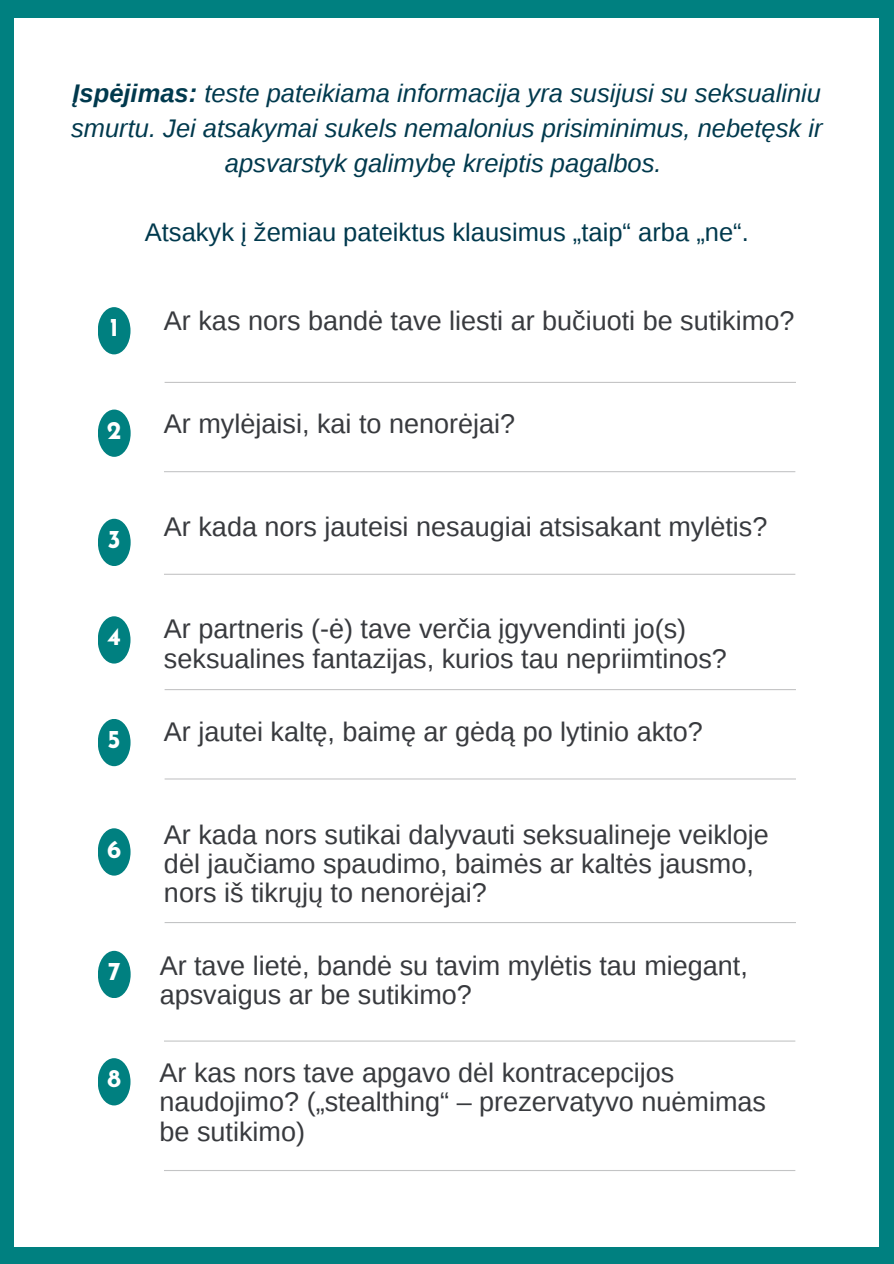
<style>
.page{position:relative;width:894px;height:1264px;background:#fff}
.page>*{position:absolute;margin:0;border:0;box-sizing:border-box;transform-origin:0 0}
.t1{font:27px/29.2px "Liberation Sans";color:#383a3e}
.t2{font:italic 25.5px/34.8px "Liberation Sans";color:#00394d;text-align:center}
.t3{font:25.5px "Liberation Sans";color:#00394d}
.t4{font:700 25.2px "Josefin Sans";color:#fff}
.s1{font-weight:700}
</style>
<div class="page">
<div style="left:0;top:0;width:893px;height:1263px;background:#008080"></div>
<div style="left:14px;top:18px;width:864px;height:1228px;background:#fff"></div>
<hr style="left:164px;top:382px;width:631px;height:1px;background:#383a3e">
<div style="left:98px;top:307px;width:32px;height:47px;background:#008080;border-radius:50%"></div>
<div style="left:98px;top:409px;width:33px;height:48px;background:#008080;border-radius:50%"></div>
<div style="left:98px;top:519px;width:33px;height:47px;background:#008080;border-radius:50%"></div>
<div style="left:98px;top:616px;width:32px;height:47px;background:#008080;border-radius:50%"></div>
<div style="left:98px;top:719px;width:32px;height:47px;background:#008080;border-radius:50%"></div>
<div style="left:98px;top:828px;width:32px;height:47px;background:#008080;border-radius:50%"></div>
<div style="left:98px;top:950px;width:33px;height:48px;background:#008080;border-radius:50%"></div>
<hr style="left:164px;top:471px;width:631px;height:1px;background:#383a3e">
<hr style="left:164px;top:573px;width:631px;height:2px;background:#383a3e">
<hr style="left:164px;top:689px;width:631px;height:1px;background:#383a3e">
<hr style="left:164px;top:778px;width:631px;height:1px;background:#383a3e">
<hr style="left:164px;top:922px;width:631px;height:1px;background:#383a3e">
<hr style="left:164px;top:1040px;width:631px;height:1px;background:#383a3e">
<div style="left:98px;top:1058px;width:32px;height:47px;background:#008080;border-radius:50%"></div>
<hr style="left:164px;top:1169px;width:631px;height:2px;background:#383a3e">
<p class="t2" style="left:71px;top:76px;width:752px"><span class="s1">Įspėjimas:</span> teste pateikiama informacija yra susijusi su seksualiniu smurtu. Jei atsakymai sukels nemalonius prisiminimus, nebetęsk ir apsvarstyk galimybę kreiptis pagalbos.</p>
<p class="t4" style="left:110px;top:317px;width:10px">1</p>
<h1 class="t3" style="left:145px;top:218px;width:605px">Atsakyk į žemiau pateiktus klausimus „taip“ arba „ne“.</h1>
<h1 class="t1" style="left:164px;top:306px;width:631px">Ar kas nors bandė tave liesti ar bučiuoti be sutikimo?</h1>
<p class="t4" style="left:107px;top:420px;width:16px">2</p>
<p class="t1" style="left:164px;top:409px;width:352px">Ar mylėjaisi, kai to nenorėjai?</p>
<p class="t4" style="left:107px;top:529px;width:15px">3</p>
<h1 class="t4" style="left:107px;top:626px;width:15px">4</h1>
<p class="t4" style="left:107px;top:729px;width:15px">5</p>
<h1 class="t4" style="left:107px;top:838px;width:16px">6</h1>
<p class="t4" style="left:108px;top:961px;width:14px">7</p>
<p class="t4" style="left:107px;top:1068px;width:15px">8</p>
<p class="t1" style="left:164px;top:511px;width:604px">Ar kada nors jauteisi nesaugiai atsisakant mylėtis?</p>
<h1 class="t1" style="left:164px;top:614px;width:564px">Ar partneris (-ė) tave verčia įgyvendinti jo(s) seksualines fantazijas, kurios tau nepriimtinos?</h1>
<h1 class="t1" style="left:164px;top:717px;width:540px">Ar jautei kaltę, baimę ar gėdą po lytinio akto?</h1>
<h1 class="t1" style="left:164px;top:819px;width:606px">Ar kada nors sutikai dalyvauti seksualineje veikloje dėl jaučiamo spaudimo, baimės ar kaltės jausmo, nors iš tikrųjų to nenorėjai?</h1>
<p class="t1" style="left:160px;top:950px;width:589px">Ar tave lietė, bandė su tavim mylėtis tau miegant, apsvaigus ar be sutikimo?</p>
<p class="t1" style="left:159px;top:1058px;width:608px">Ar kas nors tave apgavo dėl kontracepcijos naudojimo? („stealthing“ – prezervatyvo nuėmimas be sutikimo)</p>
</div>
